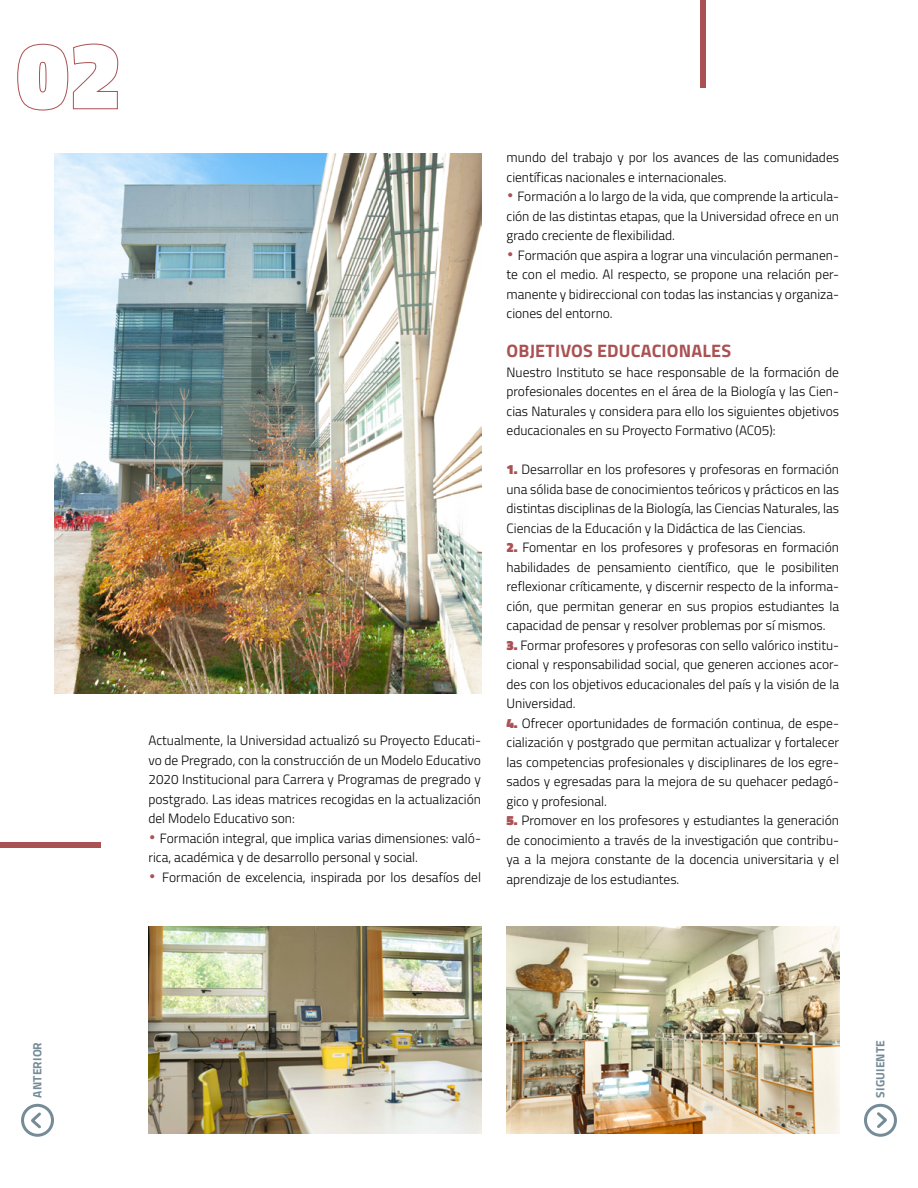
<style>
.page{position:relative;width:918px;height:1188px;background:#fff}
.page>*{position:absolute;margin:0;border:0;box-sizing:border-box;transform-origin:0 0}
.t1{font:700 18px "Titillium Web";letter-spacing:.01em;color:#aa5153}
.t2{font:300 13.5px/19.5px "Titillium Web";color:#000;text-align:justify}
.t3{font:700 12px "Titillium Web";letter-spacing:.01em;color:#758b98}
.s1{font-family:"Gotham Rounded";font-size:16.5px;color:#aa5153}
.s2{font-weight:900;color:#aa5153}
</style>
<div class="page">
<img style="left:148px;top:927px;width:333px;height:207px">
<img style="left:507px;top:927px;width:332px;height:207px">
<svg style="left:17px;top:43px;width:101px;height:68px"></svg>
<img style="left:54px;top:153px;width:427px;height:540px">
<div style="left:701px;top:0;width:5px;height:88px;background:#aa5153"></div>
<div style="left:0;top:843px;width:101px;height:5px;background:#aa5153"></div>
<svg style="left:28px;top:1110px;width:13px;height:21px"></svg>
<div style="left:21px;top:1104px;width:33px;height:33px;border:3px solid #758b98;border-radius:50%"></div>
<svg style="left:877px;top:1110px;width:13px;height:21px"></svg>
<div style="left:864px;top:1104px;width:33px;height:33px;border:3px solid #758b98;border-radius:50%"></div>
<p class="t2" style="left:148px;top:730px;width:334px">Actualmente, la Universidad actualizó su Proyecto Educati&shy;vo de Pregrado, con la construcción de un Modelo Educativo 2020 Institucional para Carrera y Programas de pregrado y postgrado. Las ideas matrices recogidas en la actualización del Modelo Educativo son:</p>
<p class="t2" style="left:148px;top:827px;width:334px"><span class="s1">•</span> Formación integral, que implica varias dimensiones: való&shy;rica, académica y de desarrollo personal y social.</p>
<p class="t2" style="left:148px;top:866px;width:334px"><span class="s1">•</span> Formación de excelencia, inspirada por los desafíos del</p>
<p class="t2" style="left:507px;top:147px;width:334px">mundo del trabajo y por los avances de las comunidades científicas nacionales e internacionales.</p>
<p class="t2" style="left:507px;top:186px;width:334px"><span class="s1">•</span> Formación a lo largo de la vida, que comprende la articula&shy;ción de las distintas etapas, que la Universidad ofrece en un grado creciente de flexibilidad.</p>
<p class="t2" style="left:507px;top:245px;width:334px"><span class="s1">•</span> Formación que aspira a lograr una vinculación permanen&shy;te con el medio. Al respecto, se propone una relación per&shy;manente y bidireccional con todas las instancias y organiza&shy;ciones del entorno.</p>
<h1 class="t1" style="left:507px;top:337px;width:226px">OBJETIVOS EDUCACIONALES</h1>
<p class="t2" style="left:507px;top:362px;width:334px">Nuestro Instituto se hace responsable de la formación de profesionales docentes en el área de la Biología y las Cien&shy;cias Naturales y considera para ello los siguientes objetivos educacionales en su Proyecto Formativo (AC05):</p>
<p class="t2" style="left:507px;top:459px;width:334px"><span class="s2">1.</span> Desarrollar en los profesores y profesoras en formación una sólida base de conocimientos teóricos y prácticos en las distintas disciplinas de la Biología, las Ciencias Naturales, las Ciencias de la Educación y la Didáctica de las Ciencias.</p>
<p class="t2" style="left:507px;top:537px;width:334px"><span class="s2">2.</span> Fomentar en los profesores y profesoras en formación habilidades de pensamiento científico, que le posibiliten reflexionar críticamente, y discernir respecto de la informa&shy;ción, que permitan generar en sus propios estudiantes la capacidad de pensar y resolver problemas por sí mismos.</p>
<p class="t2" style="left:507px;top:635px;width:334px"><span class="s2">3.</span> Formar profesores y profesoras con sello valórico institu&shy;cional y responsabilidad social, que generen acciones acor&shy;des con los objetivos educacionales del país y la visión de la Universidad.</p>
<p class="t2" style="left:507px;top:712px;width:334px"><span class="s2">4.</span> Ofrecer oportunidades de formación continua, de espe&shy;cialización y postgrado que permitan actualizar y fortalecer las competencias profesionales y disciplinares de los egre&shy;sados y egresadas para la mejora de su quehacer pedagó&shy;gico y profesional.</p>
<p class="t2" style="left:507px;top:810px;width:334px"><span class="s2">5.</span> Promover en los profesores y estudiantes la generación de conocimiento a través de la investigación que contribu&shy;ya a la mejora constante de la docencia universitaria y el aprendizaje de los estudiantes.</p>
<p class="t3" style="left:28px;top:1098px;width:57px;rotate:-90deg">ANTERIOR</p>
<p class="t3" style="left:871px;top:1098px;width:59px;rotate:-90deg">SIGUIENTE</p>
</div>
